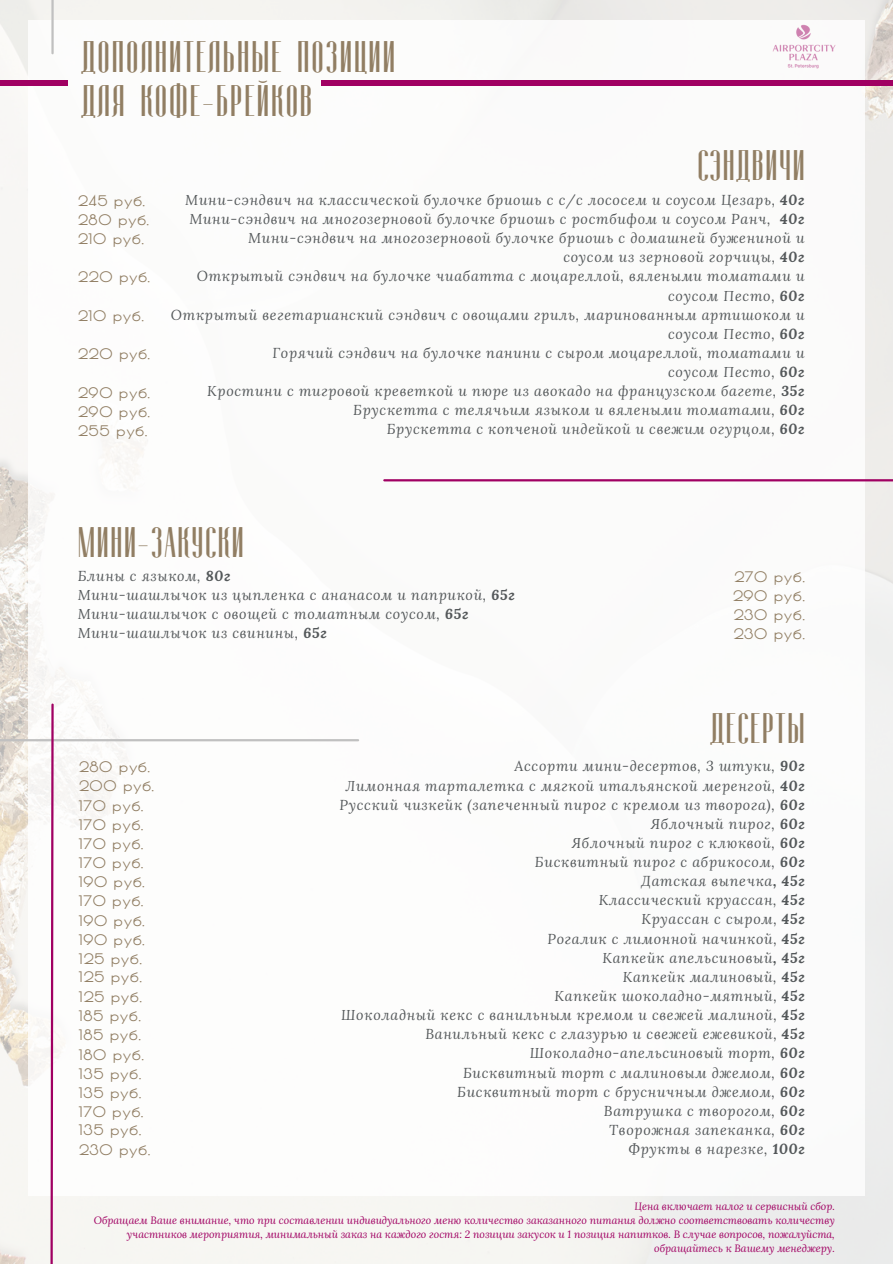
<style>
.page{position:relative;width:893px;height:1264px;background:#fff}
.page>*{position:absolute;margin:0;border:0;box-sizing:border-box;transform-origin:0 0}
.t1{font:45px/43.8px "Fontuna";letter-spacing:.045em;color:#917e63}
.t2{font:43.5px "Fontuna";letter-spacing:.04em;color:#917e63}
.t3{font:italic 14.25px/19.2px "Lora";letter-spacing:.05em;color:#54585a;text-align:right}
.t4{font:700 14.25px "Poiret One";letter-spacing:.05em;color:#917e63}
.t5{font:italic 10.5px/14px "Lora";color:#a00062;text-align:right}
.s1{font-weight:700}
</style>
<div class="page">
<img style="left:0;top:0;width:892px;height:1263px">
<div style="left:29px;top:20px;width:835px;height:1175px;background:#fff"></div>
<hr style="left:0;top:739px;width:358px;height:2px;background:#c0c0c0">
<svg style="left:49px;top:702px;width:6px;height:561px"></svg>
<hr style="left:384px;top:479px;width:508px;height:2px;background:#a00062">
<hr style="left:51px;top:0;width:3px;height:53px;background:#c0c0c0">
<img style="left:772px;top:24px;width:64px;height:45px">
<div style="left:322px;top:80px;width:570px;height:5px;background:#a00062"></div>
<div style="left:0;top:80px;width:68px;height:5px;background:#a00062"></div>
<p class="t1" style="left:81px;top:35px;width:315px">ДОПОЛНИТЕЛЬНЫЕ ПОЗИЦИИ<br>ДЛЯ КОФЕ-БРЕЙКОВ</p>
<p class="t2" style="left:697px;top:143px;width:109px">СЭНДВИЧИ</p>
<p class="t4" style="left:78px;top:192px;width:68px">245 руб.</p>
<p class="t4" style="left:78px;top:211px;width:73px">280 руб.</p>
<p class="t4" style="left:78px;top:230px;width:67px">210 руб.</p>
<h1 class="t4" style="left:78px;top:269px;width:74px">220 руб.</h1>
<p class="t4" style="left:78px;top:307px;width:67px">210 руб.</p>
<p class="t4" style="left:78px;top:346px;width:74px">220 руб.</p>
<p class="t4" style="left:78px;top:384px;width:73px">290 руб.</p>
<p class="t4" style="left:78px;top:403px;width:73px">290 руб.</p>
<p class="t4" style="left:78px;top:422px;width:71px">255 руб.</p>
<p class="t3" style="left:185px;top:190px;width:620px;text-align:left">Мини-сэндвич на классической булочке бриошь с с/с лососем и соусом Цезарь, <span class="s1">40г<br></span>Мини-сэндвич на многозерновой булочке бриошь с ростбифом и соусом Ранч, <span class="s1">40г</span></p>
<p class="t3" style="left:248px;top:228px;width:558px">Мини-сэндвич на многозерновой булочке бриошь с домашней бужениной и</p>
<p class="t3" style="left:563px;top:247px;width:243px">соусом из зерновой горчицы, <span class="s1">40г</span></p>
<p class="t3" style="left:171px;top:266px;width:635px">Открытый сэндвич на булочке чиабатта с моцареллой, вялеными томатами и соусом Песто, <span class="s1">60г<br></span>Открытый вегетарианский сэндвич с овощами гриль, маринованным артишоком и соусом Песто, <span class="s1">60г<br></span>Горячий сэндвич на булочке панини с сыром моцареллой, томатами и<br>соусом Песто, <span class="s1">60г<br></span>Кростини с тигровой креветкой и пюре из авокадо на французском багете, <span class="s1">35г </span>Брускетта с телячьим языком и вялеными томатами, <span class="s1">60г</span></p>
<p class="t3" style="left:386px;top:419px;width:419px">Брускетта с копченой индейкой и свежим огурцом, <span class="s1">60г</span></p>
<h1 class="t2" style="left:78px;top:519px;width:168px">МИНИ-ЗАКУСКИ</h1>
<p class="t3" style="left:78px;top:565px;width:438px;text-align:left">Блины с языком, <span class="s1">80г<br></span>Мини-шашлычок из цыпленка с ананасом и паприкой, <span class="s1">65г </span>Мини-шашлычок с овощей с томатным соусом, <span class="s1">65г </span>Мини-шашлычок из свинины, <span class="s1">65г</span></p>
<p class="t4" style="left:734px;top:568px;width:72px">270 руб.</p>
<h2 class="t4" style="left:732px;top:587px;width:73px">290 руб.</h2>
<p class="t4" style="left:733px;top:606px;width:73px">230 руб.</p>
<h2 class="t4" style="left:733px;top:625px;width:73px">230 руб.</h2>
<p class="t4" style="left:79px;top:758px;width:73px">280 руб.</p>
<p class="t4" style="left:79px;top:777px;width:77px">200 руб.</p>
<p class="t4" style="left:79px;top:797px;width:66px">170 руб.</p>
<p class="t4" style="left:79px;top:815px;width:66px">170 руб.</p>
<p class="t4" style="left:79px;top:835px;width:66px">170 руб.</p>
<p class="t4" style="left:79px;top:872px;width:67px">190 руб.</p>
<p class="t4" style="left:79px;top:892px;width:66px">170 руб.</p>
<p class="t4" style="left:79px;top:912px;width:67px">190 руб.</p>
<p class="t4" style="left:79px;top:931px;width:67px">190 руб.</p>
<p class="t4" style="left:79px;top:950px;width:64px">125 руб.</p>
<p class="t4" style="left:79px;top:968px;width:64px">125 руб.</p>
<p class="t4" style="left:79px;top:1007px;width:63px">185 руб.</p>
<p class="t4" style="left:79px;top:854px;width:66px">170 руб.</p>
<p class="t4" style="left:79px;top:988px;width:64px">125 руб.</p>
<p class="t4" style="left:79px;top:1026px;width:63px">185 руб.</p>
<p class="t4" style="left:79px;top:1045px;width:66px">180 руб.</p>
<p class="t4" style="left:79px;top:1065px;width:64px">135 руб.</p>
<p class="t4" style="left:79px;top:1083px;width:64px">135 руб.</p>
<p class="t4" style="left:79px;top:1102px;width:66px">170 руб.</p>
<h2 class="t4" style="left:79px;top:1141px;width:73px">230 руб.</h2>
<p class="t4" style="left:79px;top:1121px;width:64px">135 руб.</p>
<h1 class="t2" style="left:710px;top:706px;width:96px">ДЕСЕРТЫ</h1>
<p class="t3" style="left:339px;top:756px;width:466px">Ассорти мини-десертов, 3 штуки, <span class="s1">90г<br></span>Лимонная тарталетка с мягкой итальянской меренгой, <span class="s1">40г<br></span>Русский чизкейк (запеченный пирог с кремом из творога), <span class="s1">60г</span></p>
<p class="t3" style="left:341px;top:813px;width:465px">Яблочный пирог, <span class="s1">60г<br></span>Яблочный пирог с клюквой, <span class="s1">60г<br></span>Бисквитный пирог с абрикосом, <span class="s1">60г<br></span>Датская выпечка<span class="s1">, 45г<br></span>Классический круассан, <span class="s1">45г<br></span>Круассан с сыром, <span class="s1">45г<br></span>Рогалик с лимонной начинкой, <span class="s1">45г<br></span>Капкейк апельсиновый<span class="s1">, 45г<br></span>Капкейк малиновый, <span class="s1">45г<br></span>Капкейк шоколадно-мятный, <span class="s1">45г<br></span>Шоколадный кекс с ванильным кремом и свежей малиной, <span class="s1">45г<br></span>Ванильный кекс с глазурью и свежей ежевикой, <span class="s1">45г<br></span>Шоколадно-апельсиновый торт, <span class="s1">60г<br></span>Бисквитный торт с малиновым джемом, <span class="s1">60г<br></span>Бисквитный торт с брусничным джемом, <span class="s1">60г<br></span>Ватрушка с творогом, <span class="s1">60г<br></span>Творожная запеканка, <span class="s1">60г</span></p>
<p class="t3" style="left:628px;top:1138px;width:178px">Фрукты в нарезке, <span class="s1">100г</span></p>
<p class="t5" style="left:634px;top:1199px;width:202px">Цена включает налог и сервисный сбор.</p>
<h1 class="t5" style="left:94px;top:1213px;width:742px">Обращаем Ваше внимание, что при составлении индивидуального меню количество заказанного питания должно соответствовать количеству участников мероприятия, минимальный заказ на каждого гостя: 2 позиции закусок и 1 позиция напитков. В случае вопросов, пожалуйста, обращайтесь к Вашему менеджеру.</h1>
</div>
